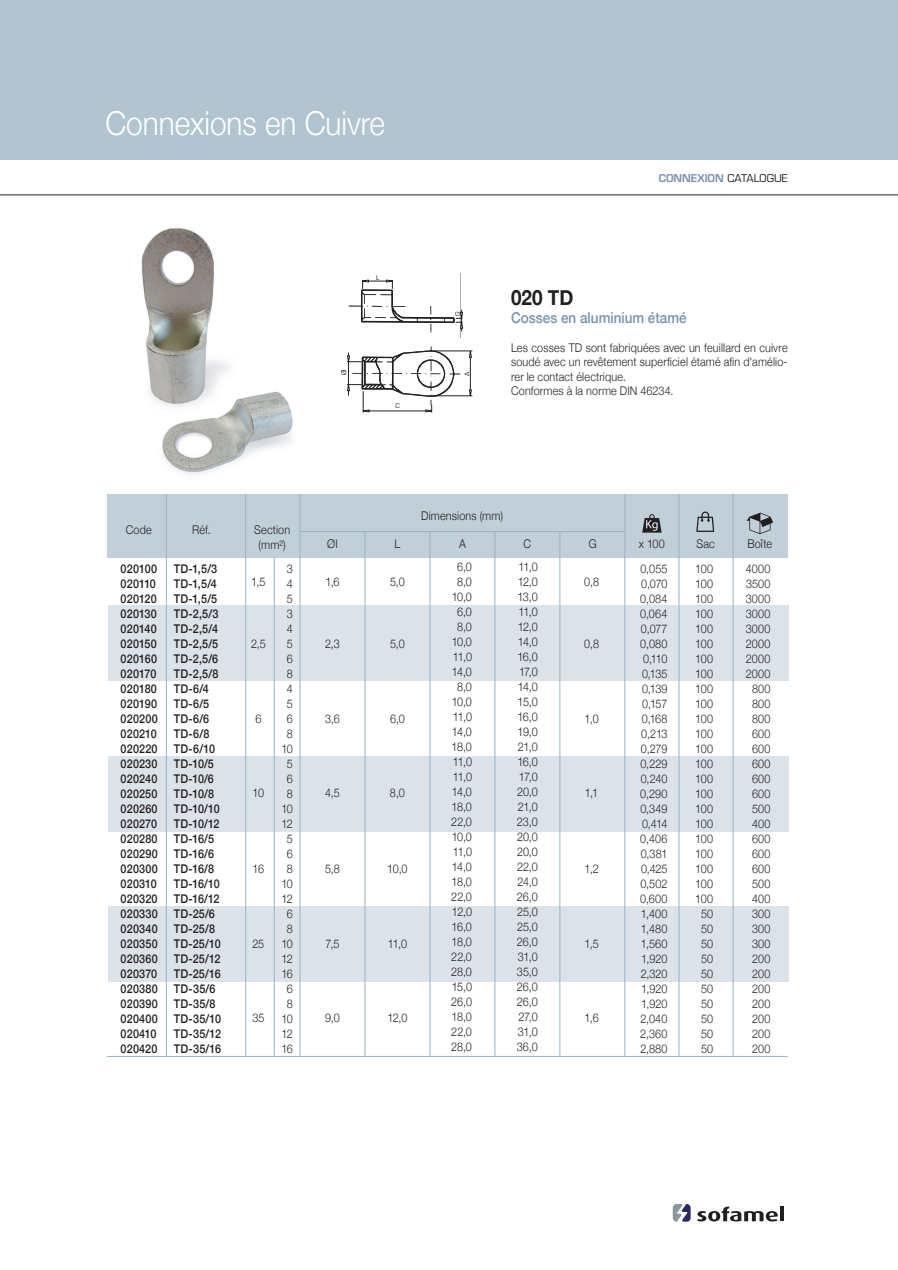
<style>
.page{position:relative;width:898px;height:1270px;background:#fff}
.page>*{position:absolute;margin:0;border:0;box-sizing:border-box;transform-origin:0 0}
.t1{font:300 33px "Helvetica Neue";color:#fff;scale:.9 1}
.t2{font:700 21px "Helvetica Neue";color:#231f20;scale:.9 1}
.t3{font:500 15px "Helvetica Neue";color:#7794ab;scale:.9 1}
.t4{font:300 12px/15px "Helvetica Neue";letter-spacing:.015em;color:#231f20;text-align:center;scale:.9 1}
.t5{font:500 12px/15px "Helvetica Neue";letter-spacing:.015em;color:#231f20;scale:.9 1}
.t6{font:300 12px/15px "Helvetica Neue";letter-spacing:-.05em;color:#231f20;text-align:center;scale:.9 1}
.t7{font:600 10.5px "Eurostile";color:#7794ab}
.t8{font:6.3px "Eurostile";color:#231f20}
.s1{font-weight:400;color:#231f20}
</style>
<div class="page">
<img style="left:141px;top:227px;width:152px;height:247px">
<svg style="left:697px;top:1206px;width:80px;height:15px"></svg>
<hr style="left:780px;top:1207px;width:4px;height:14px;background:#231f20">
<svg style="left:672px;top:1204px;width:18px;height:18px"></svg>
<div style="left:0;top:0;width:897px;height:160px;background:#b2c4cf"></div>
<hr style="left:0;top:195px;width:897px;height:1px;background:#231f20">
<div style="left:107px;top:494px;width:680px;height:64px;background:#c1cfd8"></div>
<div style="left:108px;top:605px;width:680px;height:76px;background:#dbe2e8"></div>
<div style="left:108px;top:756px;width:680px;height:76px;background:#dbe2e8"></div>
<div style="left:108px;top:906px;width:680px;height:76px;background:#dbe2e8"></div>
<hr style="left:107px;top:1056px;width:680px;height:1px;background:#9bb3c4">
<hr style="left:299px;top:531px;width:326px;height:1px;background:#9bb3c4">
<hr style="left:166px;top:494px;width:1px;height:563px;background:#9bb3c4">
<hr style="left:245px;top:494px;width:1px;height:563px;background:#9bb3c4">
<hr style="left:299px;top:494px;width:1px;height:563px;background:#9bb3c4">
<hr style="left:732px;top:494px;width:1px;height:563px;background:#9bb3c4">
<hr style="left:678px;top:494px;width:1px;height:563px;background:#9bb3c4">
<hr style="left:624px;top:494px;width:1px;height:563px;background:#9bb3c4">
<hr style="left:559px;top:531px;width:1px;height:526px;background:#9bb3c4">
<hr style="left:494px;top:531px;width:1px;height:526px;background:#9bb3c4">
<hr style="left:429px;top:531px;width:1px;height:526px;background:#9bb3c4">
<hr style="left:364px;top:531px;width:1px;height:526px;background:#9bb3c4">
<hr style="left:274px;top:558px;width:1px;height:499px;background:#9bb3c4">
<svg style="left:746px;top:513px;width:27px;height:21px"></svg>
<svg style="left:696px;top:512px;width:18px;height:20px"></svg>
<svg style="left:642px;top:514px;width:19px;height:19px"></svg>
<img style="left:348px;top:279px;width:107px;height:54px">
<hr style="left:362px;top:281px;width:30px;height:1px;background:#231f20">
<svg style="left:455px;top:310px;width:8px;height:22px"></svg>
<svg style="left:360px;top:280px;width:9px;height:9px"></svg>
<svg style="left:386px;top:280px;width:8px;height:9px"></svg>
<img style="left:347px;top:337px;width:126px;height:68px">
<hr style="left:363px;top:411px;width:68px;height:1px;background:#231f20">
<hr style="left:348px;top:353px;width:1px;height:43px;background:#231f20">
<hr style="left:433px;top:351px;width:39px;height:1px;background:#231f20">
<hr style="left:433px;top:396px;width:39px;height:1px;background:#231f20">
<hr style="left:470px;top:351px;width:1px;height:45px;background:#231f20">
<svg style="left:425px;top:405px;width:8px;height:7px"></svg>
<svg style="left:347px;top:355px;width:14px;height:9px"></svg>
<svg style="left:347px;top:383px;width:22px;height:29px"></svg>
<svg style="left:469px;top:389px;width:2px;height:9px"></svg>
<svg style="left:469px;top:349px;width:2px;height:9px"></svg>
<h1 class="t1" style="left:105px;top:97px;width:312px">Connexions en Cuivre</h1>
<p class="t8" style="left:376px;top:273px;width:5px">L</p>
<p class="t8" style="left:454px;top:316px;width:6px;rotate:-90deg">G</p>
<p class="t8" style="left:340px;top:375px;width:8px;rotate:-90deg">ØI</p>
<p class="t8" style="left:463px;top:376px;width:6px;rotate:-90deg">A</p>
<p class="t8" style="left:395px;top:402px;width:6px">C</p>
<p class="t7" style="left:658px;top:172px;width:130px">CONNEXION <span class="s1">CATALOGUE</span></p>
<h2 class="t2" style="left:511px;top:281px;width:71px">020 TD</h2>
<p class="t3" style="left:511px;top:306px;width:197px">Cosses en aluminium étamé</p>
<p class="t4" style="left:511px;top:339px;width:309px;line-height:14.4px;text-align:left">Les cosses TD sont fabriquées avec un feuillard en cuivre soudé avec un revêtement superficiel étamé afin d'amélio&shy;rer le contact électrique.<br>Conformes à la norme DIN 46234.</p>
<p class="t4" style="left:421px;top:507px;width:92px">Dimensions (mm)</p>
<p class="t4" style="left:126px;top:521px;width:30px">Code</p>
<p class="t4" style="left:192px;top:521px;width:22px">Réf.</p>
<p class="t4" style="left:254px;top:521px;width:41px">Section (mm²)</p>
<p class="t4" style="left:327px;top:535px;width:13px">ØI</p>
<p class="t4" style="left:394px;top:535px;width:8px">L</p>
<p class="t4" style="left:459px;top:535px;width:9px">A</p>
<p class="t4" style="left:523px;top:535px;width:10px">C</p>
<p class="t4" style="left:588px;top:535px;width:10px">G</p>
<p class="t4" style="left:638px;top:535px;width:30px">x 100</p>
<p class="t4" style="left:696px;top:535px;width:22px">Sac</p>
<p class="t4" style="left:747px;top:535px;width:29px">Boîte</p>
<p class="t5" style="left:121px;top:560px;width:43px">020100<br>020110<br>020120<br>020130<br>020140<br>020150<br>020160<br>020170<br>020180<br>020190<br>020200<br>020210<br>020220<br>020230<br>020240<br>020250<br>020260<br>020270<br>020280<br>020290<br>020300<br>020310<br>020320<br>020330<br>020340<br>020350<br>020360<br>020370<br>020380<br>020390<br>020400<br>020410<br>020420</p>
<p class="t6" style="left:281px;top:560px;width:14px">3<br>4<br>5<br>3<br>4<br>5<br>6<br>8<br>4<br>5<br>6<br>8<br>10<br>5<br>6<br>8<br>10<br>12<br>5<br>6<br>8<br>10<br>12<br>6<br>8<br>10<br>12<br>16<br>6<br>8<br>10<br>12<br>16</p>
<p class="t6" style="left:451px;top:558px;width:25px">6,0<br>8,0<br>10,0<br>6,0<br>8,0<br>10,0<br>11,0<br>14,0<br>8,0<br>10,0<br>11,0<br>14,0<br>18,0<br>11,0<br>11,0<br>14,0<br>18,0<br>22,0<br>10,0<br>11,0<br>14,0<br>18,0<br>22,0<br>12,0<br>16,0<br>18,0<br>22,0<br>28,0<br>15,0<br>26,0<br>18,0<br>22,0<br>28,0</p>
<p class="t4" style="left:516px;top:558px;width:25px;text-align:justify">11,0<br>12,0<br>13,0<br>11,0<br>12,0<br>14,0<br>16,0<br>17,0<br>14,0<br>15,0<br>16,0<br>19,0<br>21,0<br>16,0<br>17,0<br>20,0<br>21,0<br>23,0<br>20,0<br>20,0<br>22,0<br>24,0<br>26,0<br>25,0<br>25,0<br>26,0<br>31,0<br>35,0<br>26,0<br>26,0<br>27,0<br>31,0<br>36,0</p>
<p class="t4" style="left:640px;top:560px;width:32px;text-align:justify">0,055<br>0,070<br>0,084<br>0,064<br>0,077<br>0,080<br>0,110<br>0,135<br>0,139<br>0,157<br>0,168<br>0,213<br>0,279<br>0,229<br>0,240<br>0,290<br>0,349<br>0,414<br>0,406<br>0,381<br>0,425<br>0,502<br>0,600<br>1,400<br>1,480<br>1,560<br>1,920<br>2,320<br>1,920<br>1,920<br>2,040<br>2,360<br>2,880</p>
<p class="t4" style="left:695px;top:560px;width:21px">100<br>100<br>100<br>100<br>100<br>100<br>100<br>100<br>100<br>100<br>100<br>100<br>100<br>100<br>100<br>100<br>100<br>100<br>100<br>100<br>100<br>100<br>100<br>50<br>50<br>50<br>50<br>50<br>50<br>50<br>50<br>50<br>50</p>
<p class="t4" style="left:745px;top:560px;width:29px">4000<br>3500<br>3000<br>3000<br>3000<br>2000<br>2000<br>2000<br>800<br>800<br>800<br>600<br>600<br>600<br>600<br>600<br>500<br>400<br>600<br>600<br>600<br>500<br>400<br>300<br>300<br>300<br>200<br>200<br>200<br>200<br>200<br>200<br>200</p>
<p class="t5" style="left:174px;top:560px;width:54px">TD-1,5/3<br>TD-1,5/4<br>TD-1,5/5<br>TD-2,5/3<br>TD-2,5/4<br>TD-2,5/5<br>TD-2,5/6<br>TD-2,5/8<br>TD-6/4<br>TD-6/5<br>TD-6/6<br>TD-6/8<br>TD-6/10<br>TD-10/5<br>TD-10/6<br>TD-10/8<br>TD-10/10<br>TD-10/12<br>TD-16/5<br>TD-16/6<br>TD-16/8<br>TD-16/10<br>TD-16/12<br>TD-25/6<br>TD-25/8<br>TD-25/10<br>TD-25/12<br>TD-25/16<br>TD-35/6<br>TD-35/8<br>TD-35/10<br>TD-35/12<br>TD-35/16</p>
<p class="t4" style="left:325px;top:574px;width:17px">1,6</p>
<p class="t4" style="left:390px;top:574px;width:18px">5,0</p>
<p class="t4" style="left:584px;top:574px;width:18px">0,8</p>
<p class="t4" style="left:251px;top:574px;width:17px">1,5</p>
<p class="t4" style="left:251px;top:636px;width:18px">2,5</p>
<p class="t4" style="left:325px;top:636px;width:18px">2,3</p>
<p class="t4" style="left:390px;top:636px;width:18px">5,0</p>
<p class="t4" style="left:584px;top:636px;width:18px">0,8</p>
<p class="t4" style="left:255px;top:711px;width:8px">6</p>
<p class="t4" style="left:325px;top:711px;width:18px">3,6</p>
<p class="t4" style="left:390px;top:711px;width:18px">6,0</p>
<p class="t4" style="left:584px;top:711px;width:17px">1,0</p>
<p class="t4" style="left:252px;top:785px;width:14px">10</p>
<p class="t4" style="left:390px;top:785px;width:18px">8,0</p>
<p class="t4" style="left:325px;top:785px;width:18px">4,5</p>
<p class="t4" style="left:585px;top:785px;width:16px">1,1</p>
<p class="t4" style="left:252px;top:860px;width:14px">16</p>
<p class="t4" style="left:325px;top:860px;width:18px">5,8</p>
<p class="t4" style="left:387px;top:860px;width:24px">10,0</p>
<p class="t4" style="left:584px;top:860px;width:18px">1,2</p>
<p class="t4" style="left:252px;top:935px;width:15px">25</p>
<p class="t4" style="left:388px;top:935px;width:23px">11,0</p>
<p class="t4" style="left:584px;top:935px;width:17px">1,5</p>
<p class="t4" style="left:325px;top:935px;width:17px">7,5</p>
<p class="t4" style="left:252px;top:1009px;width:15px">35</p>
<p class="t4" style="left:325px;top:1009px;width:18px">9,0</p>
<p class="t4" style="left:387px;top:1009px;width:24px">12,0</p>
<p class="t4" style="left:584px;top:1009px;width:17px">1,6</p>
</div>
